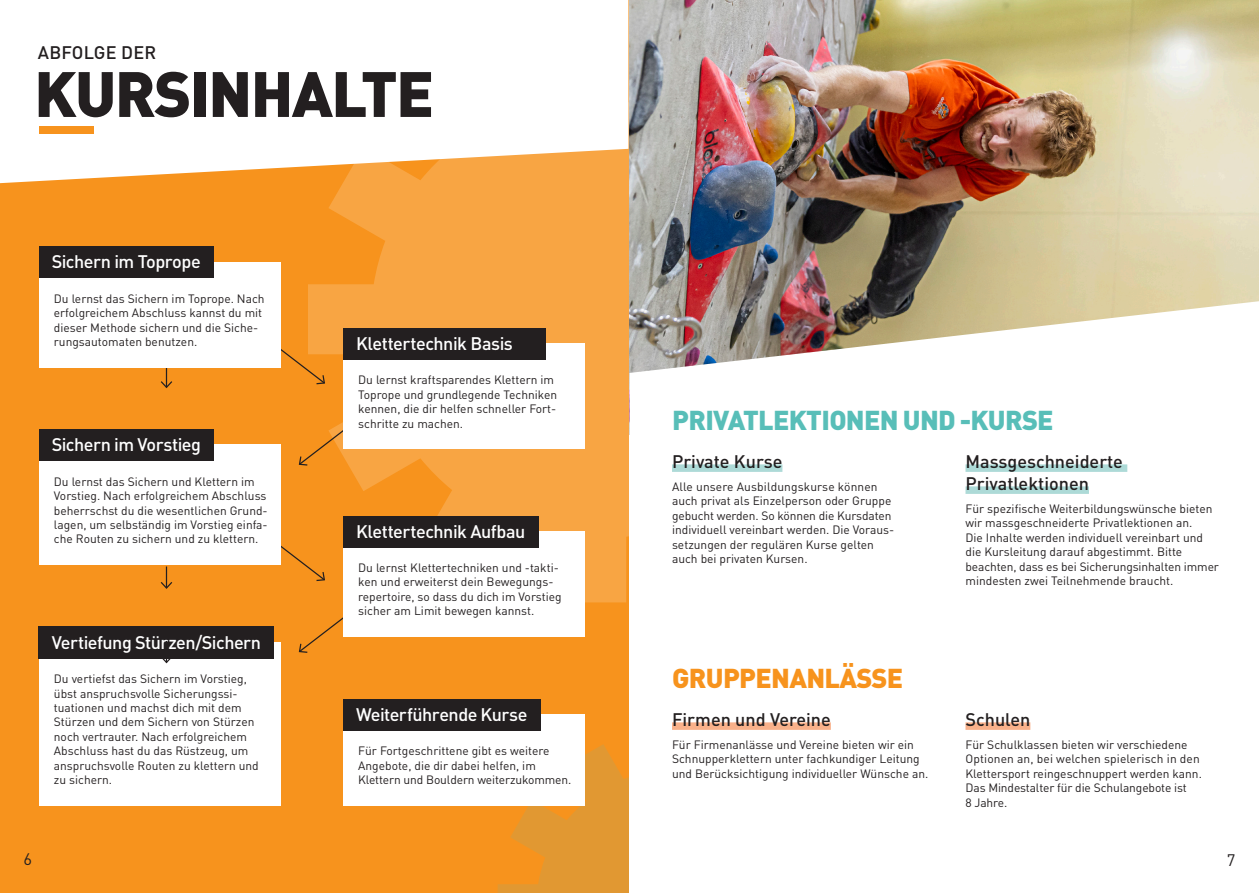
<style>
.page{position:relative;width:1259px;height:893px;background:#fff}
.page>*{position:absolute;margin:0;border:0;box-sizing:border-box;transform-origin:0 0}
.t1{font:900 63px "DIN";letter-spacing:-.025em;color:#231f20}
.t2{font:900 27px "DIN";letter-spacing:-.025em;color:#58beb8}
.t3{font:900 27px "DIN";letter-spacing:-.025em;color:#f7931d}
.t4{font:500 18px "DIN";letter-spacing:-.03em;color:#fff}
.t5{font:500 18px/22px "DIN";color:#231f20}
.t6{font:16.5px "DIN";color:#231f20}
.t7{font:12px/14.4px "DIN";color:#231f20}
</style>
<div class="page">
<div style="left:0;top:0;width:629px;height:893px;background:#f7931d"></div>
<svg style="left:159px;top:367px;width:15px;height:22px"></svg>
<svg style="left:160px;top:566px;width:13px;height:23px"></svg>
<svg style="left:308px;top:36px;width:321px;height:566px;fill:#f8a543"></svg>
<svg style="left:0;top:0;width:628px;height:183px;background:#fef6ec"></svg>
<div style="left:39px;top:642px;width:241px;height:163px;background:#fff"></div>
<div style="left:39px;top:627px;width:235px;height:32px;background:#231f20"></div>
<svg style="left:162px;top:659px;width:9px;height:5px"></svg>
<svg style="left:275px;top:345px;width:51px;height:40px"></svg>
<svg style="left:280px;top:542px;width:46px;height:40px"></svg>
<svg style="left:298px;top:426px;width:50px;height:40px"></svg>
<div style="left:39px;top:262px;width:241px;height:105px;background:#fff"></div>
<div style="left:39px;top:247px;width:175px;height:31px;background:#231f20"></div>
<div style="left:39px;top:445px;width:241px;height:120px;background:#fff"></div>
<div style="left:39px;top:429px;width:175px;height:32px;background:#231f20"></div>
<svg style="left:497px;top:744px;width:132px;height:149px;fill:#e19832"></svg>
<img style="left:629px;top:0;width:630px;height:301px">
<svg style="left:629px;top:301px;width:630px;height:429px"></svg>
<div style="left:672px;top:464px;width:110px;height:8px;background:#addad7"></div>
<div style="left:965px;top:464px;width:162px;height:8px;background:#addad7"></div>
<div style="left:965px;top:486px;width:124px;height:8px;background:#addad7"></div>
<div style="left:672px;top:722px;width:159px;height:8px;background:#f9b18a"></div>
<div style="left:965px;top:722px;width:65px;height:8px;background:#f9b18a"></div>
<div style="left:39px;top:126px;width:54px;height:8px;background:#f7931d"></div>
<svg style="left:298px;top:617px;width:50px;height:36px"></svg>
<div style="left:343px;top:531px;width:242px;height:105px;background:#fff"></div>
<div style="left:343px;top:516px;width:196px;height:31px;background:#231f20"></div>
<div style="left:343px;top:343px;width:242px;height:106px;background:#fff"></div>
<div style="left:343px;top:328px;width:203px;height:32px;background:#231f20"></div>
<div style="left:343px;top:714px;width:242px;height:91px;background:#fff"></div>
<div style="left:343px;top:699px;width:197px;height:31px;background:#231f20"></div>
<h3 class="t5" style="left:38px;top:41px;width:120px">ABFOLGE DER</h3>
<h1 class="t1" style="left:34px;top:52px;width:402px">KURSINHALTE</h1>
<h3 class="t4" style="left:52px;top:250px;width:150px">Sichern im Toprope</h3>
<p class="t7" style="left:54px;top:291px;width:212px">Du lernst das Sichern im Toprope. Nach erfolgreichem Abschluss kannst du mit dieser Methode sichern und die Siche&shy;rungsautomaten benutzen.</p>
<h3 class="t4" style="left:52px;top:433px;width:151px">Sichern im Vorstieg</h3>
<p class="t7" style="left:54px;top:474px;width:215px">Du lernst das Sichern und Klettern im Vorstieg. Nach erfolgreichem Abschluss beherrschst du die wesentlichen Grund&shy;lagen, um selbständig im Vorstieg einfa&shy;che Routen zu sichern und zu klettern.</p>
<h3 class="t4" style="left:52px;top:631px;width:211px">Vertiefung Stürzen/Sichern</h3>
<p class="t7" style="left:54px;top:671px;width:206px">Du vertiefst das Sichern im Vorstieg, übst anspruchsvolle Sicherungssi&shy;tuationen und machst dich mit dem Stürzen und dem Sichern von Stürzen noch vertrauter. Nach erfolgreichem Abschluss hast du das Rüstzeug, um anspruchsvolle Routen zu klettern und zu sichern.</p>
<h3 class="t4" style="left:356px;top:332px;width:158px">Klettertechnik Basis</h3>
<p class="t7" style="left:358px;top:373px;width:200px">Du lernst kraftsparendes Klettern im Toprope und grundlegende Techniken kennen, die dir helfen schneller Fort&shy;schritte zu machen.</p>
<h3 class="t4" style="left:356px;top:520px;width:171px">Klettertechnik Aufbau</h3>
<p class="t7" style="left:358px;top:560px;width:205px">Du lernst Klettertechniken und -takti&shy;ken und erweiterst dein Bewegungs&shy;repertoire, so dass du dich im Vorstieg sicher am Limit bewegen kannst.</p>
<h3 class="t4" style="left:356px;top:703px;width:173px">Weiterführende Kurse</h3>
<p class="t7" style="left:358px;top:743px;width:215px">Für Fortgeschrittene gibt es weitere<br>Angebote, die dir dabei helfen, im<br>Klettern und Bouldern weiterzukommen.</p>
<h2 class="t2" style="left:672px;top:402px;width:383px">PRIVATLEKTIONEN UND -KURSE</h2>
<h3 class="t5" style="left:672px;top:450px;width:112px">Private Kurse</h3>
<p class="t7" style="left:672px;top:479px;width:222px">Alle unsere Ausbildungskurse können auch privat als Einzelperson oder Gruppe gebucht werden. So können die Kursdaten individuell vereinbart werden. Die Voraus&shy;setzungen der regulären Kurse gelten auch bei privaten Kursen.</p>
<h2 class="t3" style="left:672px;top:660px;width:233px">GRUPPENANLÄSSE</h2>
<h3 class="t5" style="left:672px;top:708px;width:160px">Firmen und Vereine</h3>
<p class="t7" style="left:672px;top:737px;width:258px">Für Firmenanlässe und Vereine bieten wir ein<br>Schnupperklettern unter fachkundiger Leitung und Berücksichtigung individueller Wünsche an.</p>
<h3 class="t5" style="left:965px;top:450px;width:159px">Massgeschneiderte<br>Privatlektionen</h3>
<p class="t7" style="left:965px;top:501px;width:255px">Für spezifische Weiterbildungswünsche bieten wir massgeschneiderte Privatlektionen an.<br>Die Inhalte werden individuell vereinbart und die Kursleitung darauf abgestimmt. Bitte beachten, dass es bei Sicherungsinhalten immer mindesten zwei Teilnehmende braucht.</p>
<h3 class="t5" style="left:965px;top:708px;width:66px">Schulen</h3>
<p class="t7" style="left:965px;top:737px;width:238px">Für Schulklassen bieten wir verschiedene Optionen an, bei welchen spielerisch in den Klettersport reingeschnuppert werden kann.<br>Das Mindestalter für die Schulangebote ist<br>8 Jahre.</p>
<h3 class="t6" style="left:23px;top:849px;width:10px">6</h3>
<h3 class="t6" style="left:1226px;top:850px;width:10px">7</h3>
</div>
